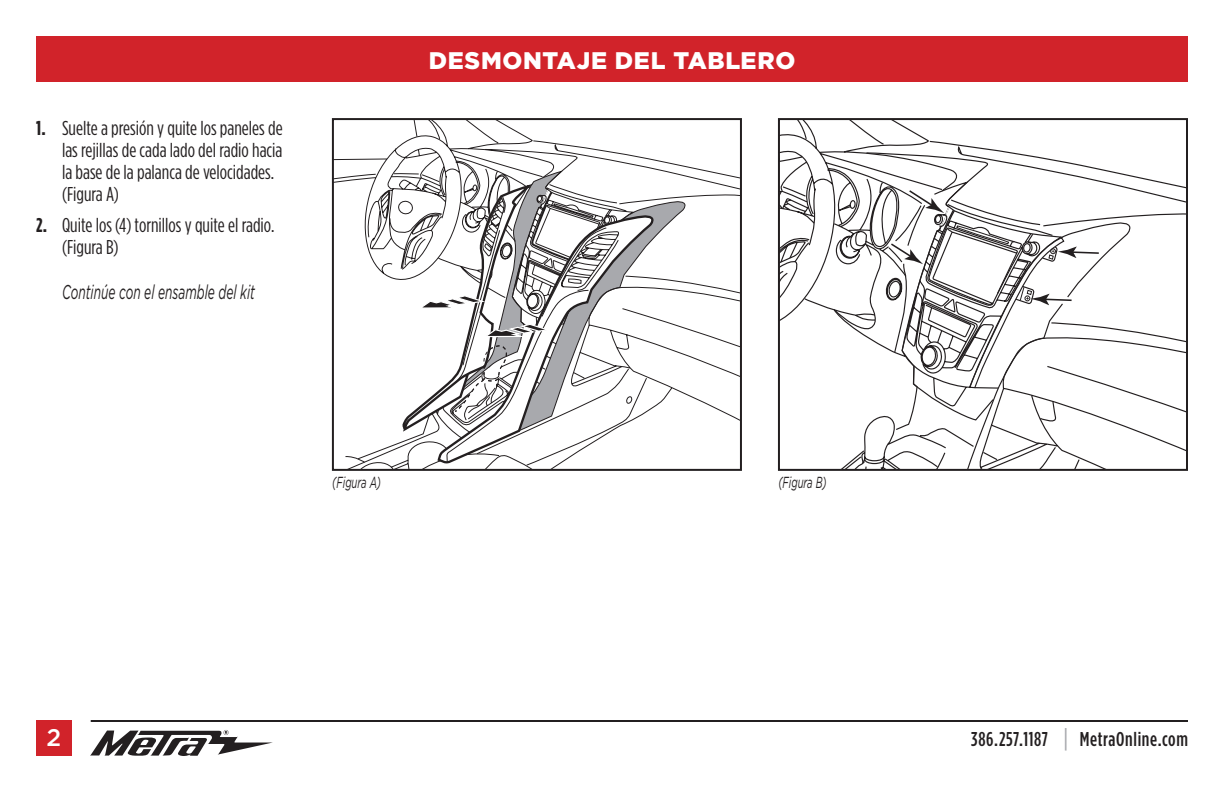
<style>
.page{position:relative;width:1224px;height:792px;background:#fff}
.page>*{position:absolute;margin:0;border:0;box-sizing:border-box;transform-origin:0 0}
.t1{font:900 24px "Gotham";letter-spacing:.03em;color:#fff}
.t2{font:500 24px "Gotham";color:#fff}
.t3{font:20px/22px "Gotham Condensed";color:#231f20}
.t4{font:500 20px "Gotham Condensed";letter-spacing:.03em;color:#231f20}
.t5{font:italic 20px "Gotham";color:#231f20;scale:.6 1}
.t6{font:italic 16px "Gotham";color:#231f20;scale:.6 1}
.s1{font-weight:700}
.s2{font-size:26px;color:#a8a9ad}
</style>
<div class="page">
<div style="left:36px;top:36px;width:1152px;height:45px;background:#d1232a"></div>
<svg style="left:90px;top:730px;width:183px;height:26px"></svg>
<hr style="left:91px;top:720px;width:1097px;height:2px;background:#231f20">
<div style="left:36px;top:720px;width:36px;height:36px;background:#d1232a"></div>
<div style="left:36px;top:36px;width:558px;height:46px;background:#d1232a"></div>
<svg style="left:335px;top:121px;width:404px;height:300px"></svg>
<svg style="left:621px;top:216px;width:34px;height:210px"></svg>
<svg style="left:564px;top:195px;width:57px;height:267px"></svg>
<svg style="left:345px;top:170px;width:219px;height:298px"></svg>
<div style="left:332px;top:118px;width:410px;height:353px;border:2px solid #231f20"></div>
<svg style="left:1114px;top:171px;width:71px;height:280px"></svg>
<svg style="left:781px;top:121px;width:333px;height:347px"></svg>
<hr style="left:975px;top:387px;width:23px;height:2px;background:#231f20">
<svg style="left:908px;top:189px;width:41px;height:37px"></svg>
<svg style="left:889px;top:242px;width:34px;height:22px"></svg>
<svg style="left:1019px;top:247px;width:81px;height:58px"></svg>
<div style="left:778px;top:118px;width:410px;height:353px;border:2px solid #231f20"></div>
<p class="t3" style="left:62px;top:117px;width:222px;text-indent:-26px"><span class="s1">1.</span> Suelte a presión y quite los paneles de las rejillas de cada lado del radio hacia la base de la palanca de velocidades. (Figura A)</p>
<p class="t3" style="left:62px;top:214px;width:214px;text-indent:-26px"><span class="s1">2.</span> Quite los (4) tornillos y quite el radio. (Figura B)</p>
<p class="t5" style="left:62px;top:281px;width:323px">Continúe con el ensamble del kit</p>
<p class="t1" style="left:429px;top:47px;width:368px">DESMONTAJE DEL TABLERO</p>
<p class="t6" style="left:332px;top:473px;width:83px">(Figura A)</p>
<p class="t6" style="left:778px;top:473px;width:82px">(Figura B)</p>
<p class="t2" style="left:47px;top:724px;width:16px">2</p>
<p class="t4" style="left:971px;top:728px;width:218px">386.257.1187 <span class="s2">|</span> MetraOnline.com</p>
</div>
